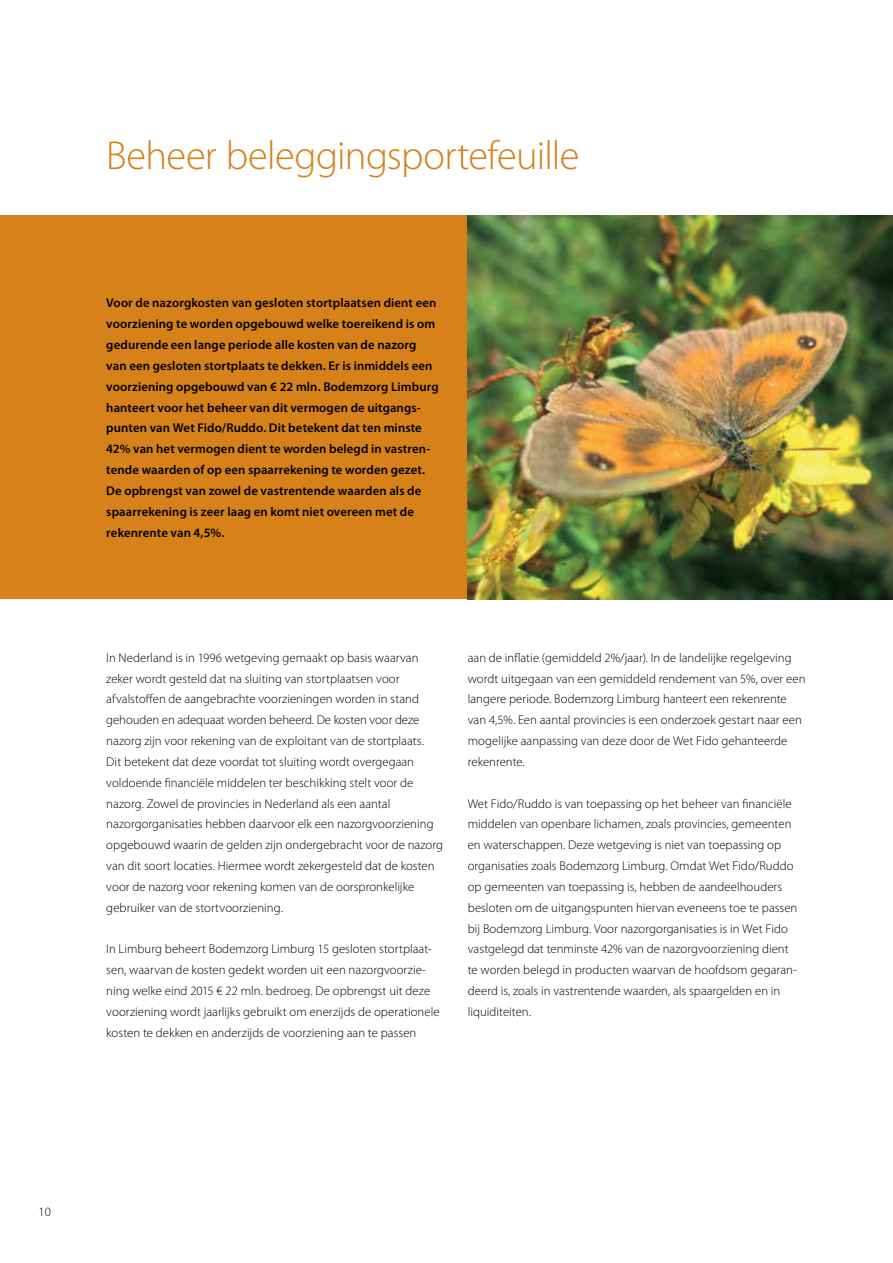
<style>
.page{position:relative;width:893px;height:1263px;background:#fff}
.page>*{position:absolute;margin:0;border:0;box-sizing:border-box;transform-origin:0 0}
.t1{font:300 40.5px "Myriad Pro";letter-spacing:-.015em;color:#d68119}
.t2{font:300 12.75px/20.9px "Myriad Pro";color:#000}
.t3{font:600 12.75px/20.9px "Myriad Pro";letter-spacing:.01em;color:#000}
.t4{font:12.75px "Myriad MM 215 600";color:#000}
</style>
<div class="page">
<div style="left:0;top:216px;width:893px;height:383px;background:#d68119"></div>
<img style="left:468px;top:216px;width:425px;height:383px">
<h1 class="t1" style="left:106px;top:131px;width:475px">Beheer beleggingsportefeuille</h1>
<p class="t3" style="left:106px;top:292px;width:334px">Voor de nazorgkosten van gesloten stortplaatsen dient een voorziening te worden opgebouwd welke toereikend is om gedurende een lange periode alle kosten van de nazorg van een gesloten stortplaats te dekken. Er is inmiddels een voorziening opgebouwd van € 22 mln. Bodemzorg Limburg hanteert voor het beheer van dit vermogen de uitgangs&shy;punten van Wet Fido/Ruddo. Dit betekent dat ten minste 42% van het vermogen dient te worden belegd in vastren&shy;tende waarden of op een spaarrekening te worden gezet.<br>De opbrengst van zowel de vastrentende waarden als de spaarrekening is zeer laag en komt niet overeen met de rekenrente van 4,5%.</p>
<p class="t2" style="left:106px;top:647px;width:338px">In Nederland is in 1996 wetgeving gemaakt op basis waarvan zeker wordt gesteld dat na sluiting van stortplaatsen voor afvalstoffen de aangebrachte voorzieningen worden in stand gehouden en adequaat worden beheerd. De kosten voor deze nazorg zijn voor rekening van de exploitant van de stortplaats.<br>Dit betekent dat deze voordat tot sluiting wordt overgegaan voldoende financiële middelen ter beschikking stelt voor de nazorg. Zowel de provincies in Nederland als een aantal nazorgorganisaties hebben daarvoor elk een nazorgvoorziening opgebouwd waarin de gelden zijn ondergebracht voor de nazorg van dit soort locaties. Hiermee wordt zekergesteld dat de kosten voor de nazorg voor rekening komen van de oorspronkelijke gebruiker van de stortvoorziening.</p>
<p class="t2" style="left:106px;top:938px;width:335px">In Limburg beheert Bodemzorg Limburg 15 gesloten stortplaat&shy;sen, waarvan de kosten gedekt worden uit een nazorgvoorzie&shy;ning welke eind 2015 € 22 mln. bedroeg. De opbrengst uit deze voorziening wordt jaarlijks gebruikt om enerzijds de operationele kosten te dekken en anderzijds de voorziening aan te passen</p>
<p class="t2" style="left:468px;top:647px;width:339px">aan de inflatie (gemiddeld 2%/jaar). In de landelijke regelgeving wordt uitgegaan van een gemiddeld rendement van 5%, over een langere periode. Bodemzorg Limburg hanteert een rekenrente van 4,5%. Een aantal provincies is een onderzoek gestart naar een mogelijke aanpassing van deze door de Wet Fido gehanteerde rekenrente.</p>
<p class="t2" style="left:468px;top:793px;width:331px">Wet Fido/Ruddo is van toepassing op het beheer van financiële middelen van openbare lichamen, zoals provincies, gemeenten en waterschappen. Deze wetgeving is niet van toepassing op organisaties zoals Bodemzorg Limburg. Omdat Wet Fido/Ruddo op gemeenten van toepassing is, hebben de aandeelhouders besloten om de uitgangspunten hiervan eveneens toe te passen bij Bodemzorg Limburg. Voor nazorgorganisaties is in Wet Fido vastgelegd dat tenminste 42% van de nazorgvoorziening dient te worden belegd in producten waarvan de hoofdsom gegaran&shy;deerd is, zoals in vastrentende waarden, als spaargelden en in liquiditeiten.</p>
<p class="t4" style="left:39px;top:1206px;width:14px">10</p>
</div>
